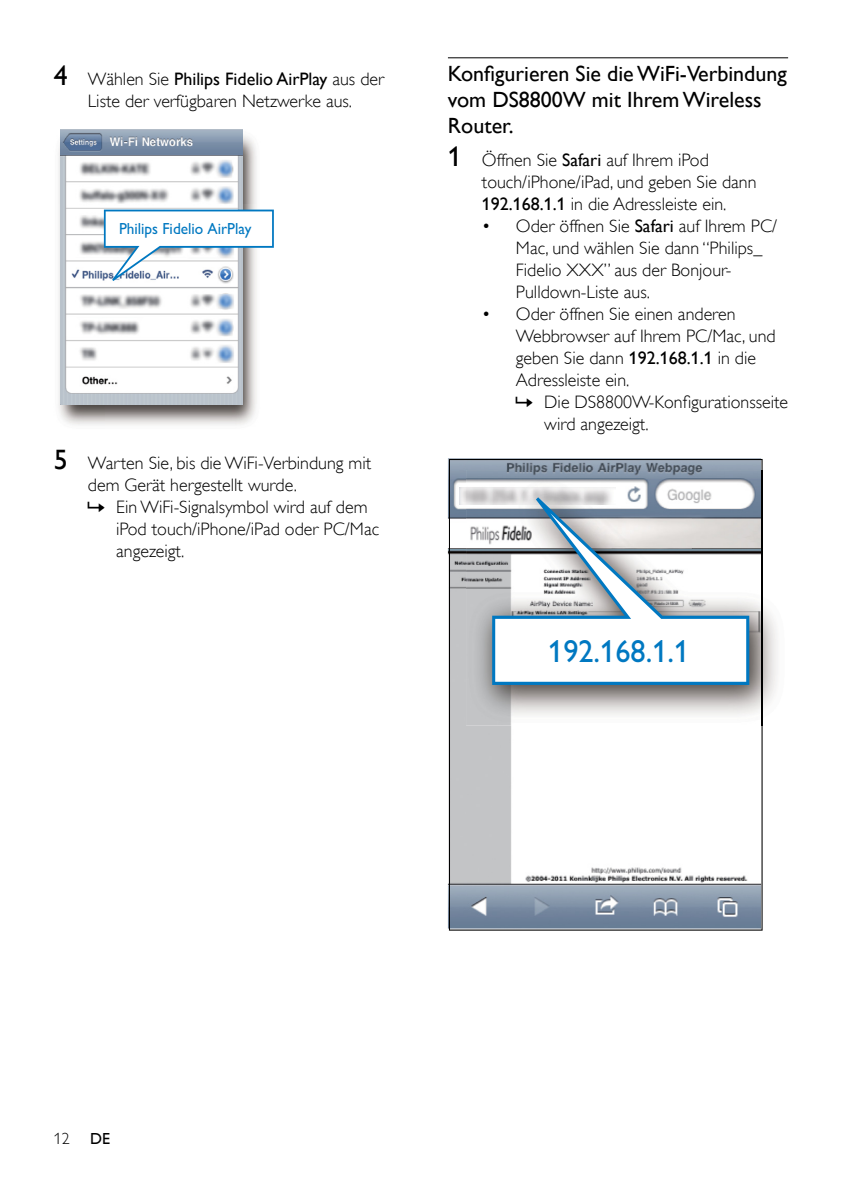
<style>
.page{position:relative;width:842px;height:1191px;background:#fff}
.page>*{position:absolute;margin:0;border:0;box-sizing:border-box;transform-origin:0 0}
.t1{font:31.8px "Gill Sans Alt One WGL";color:#0078c1;scale:.95 1}
.t2{font:22px/26px "Gill Sans Alt One WGL";color:#000}
.t3{font:18px/22px "Gill Sans Alt One WGL Light";color:#000}
.t4{font:18px "Gill Sans Alt One WGL";color:#000}
.t5{font:16px "Gill Sans Alt One WGL";color:#0078c1;scale:.95 1}
.t6{font:16px "Gill Sans Alt One WGL Light";color:#000}
.t7{font:16px "Gill Sans Alt One WGL";color:#000}
.s1{font-size:28px}
.s2{font-family:"Gill Sans Alt One WGL Light"}
.s3{font-family:"Gill Sans Alt One WGL";font-size:28px}
.s4{font-family:"Gill Sans Alt One WGL"}
</style>
<div class="page">
<hr style="left:448px;top:57px;width:340px;height:1px;background:#000">
<svg style="left:449px;top:459px;width:314px;height:471px"></svg>
<img style="left:460px;top:488px;width:6px;height:16px">
<img style="left:466px;top:470px;width:312px;height:255px">
<img style="left:761px;top:470px;width:2px;height:255px">
<svg style="left:492px;top:497px;width:257px;height:188px"></svg>
<img style="left:58px;top:129px;width:199px;height:75px">
<img style="left:58px;top:204px;width:47px;height:221px">
<img style="left:210px;top:204px;width:51px;height:221px">
<img style="left:105px;top:405px;width:105px;height:20px">
<img style="left:61px;top:130px;width:182px;height:275px">
<svg style="left:104px;top:210px;width:170px;height:71px"></svg>
<p class="t4" style="left:54px;top:67px;width:332px"><span class="s1">4</span> <span class="s2">Wählen Sie</span> Philips Fidelio AirPlay <span class="s2">aus der</span></p>
<p class="t3" style="left:88px;top:90px;width:266px">Liste der verfügbaren Netzwerke aus.</p>
<p class="t5" style="left:119px;top:217px;width:141px">Philips Fidelio AirPlay</p>
<p class="t3" style="left:88px;top:452px;width:285px;text-indent:-34px"><span class="s3">5</span> Warten Sie, bis die WiFi-Verbindung mit dem Gerät hergestellt wurde.</p>
<p class="t3" style="left:116px;top:496px;width:264px">Ein WiFi-Signalsymbol wird auf dem iPod touch/iPhone/iPad oder PC/Mac angezeigt.</p>
<p class="t2" style="left:448px;top:60px;width:340px">Konfigurieren Sie die WiFi-Verbindung vom DS8800W mit Ihrem Wireless<br>Router.</p>
<p class="t3" style="left:482px;top:149px;width:276px;text-indent:-34px"><span class="s3">1</span> Öffnen Sie <span class="s4">Safari</span> auf Ihrem iPod touch/iPhone/iPad, und geben Sie dann<br><span class="s4">192.168.1.1</span> in die Adressleiste ein.</p>
<p class="t3" style="left:516px;top:215px;width:263px;text-indent:-34px">• Oder öffnen Sie <span class="s4">Safari</span> auf Ihrem PC/<br>Mac, und wählen Sie dann “Philips_<br>Fidelio XXX” aus der Bonjour-<br>Pulldown-Liste aus.</p>
<p class="t3" style="left:516px;top:303px;width:261px;text-indent:-34px">• Oder öffnen Sie einen anderen<br>Webbrowser auf Ihrem PC/Mac, und geben Sie dann <span class="s4">192.168.1.1</span> in die<br>Adressleiste ein.</p>
<p class="t3" style="left:544px;top:391px;width:245px">Die DS8800W-Konfigurationsseite wird angezeigt.</p>
<h1 class="t1" style="left:548px;top:629px;width:150px">192.168.1.1</h1>
<p class="t6" style="left:54px;top:1128px;width:17px">12</p>
<p class="t7" style="left:90px;top:1128px;width:21px">DE</p>
</div>
